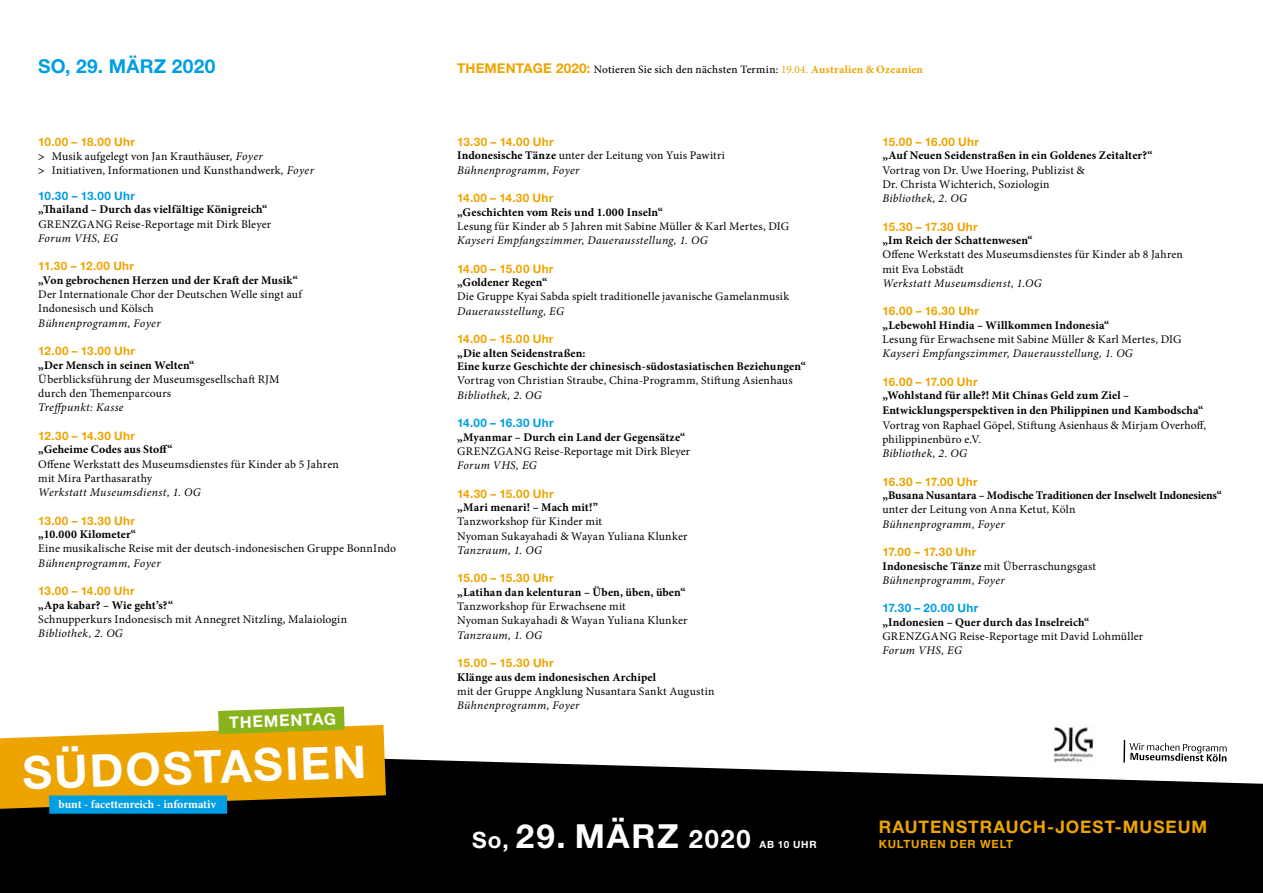
<style>
.page{position:relative;width:1263px;height:893px;background:#fff}
.page>*{position:absolute;margin:0;border:0;box-sizing:border-box;transform-origin:0 0}
.t1{font:700 45.15px "Helvetica Neue LT Std";color:#fff}
.t2{font:700 33.3px "Helvetica Neue LT Std";letter-spacing:.055em;color:#fff}
.t3{font:700 19.2px "Helvetica Neue LT Std";letter-spacing:.015em;color:#009ee3}
.t4{font:700 17.25px "Helvetica Neue LT Std";letter-spacing:.055em;color:#eea400}
.t5{font:700 15.9px "Helvetica Neue LT Std";color:#fff}
.t6{font:11.7px/14.2px "Minion Pro";letter-spacing:.015em;color:#000}
.t7{font:700 11.7px/13.5px "Minion Pro";letter-spacing:.01em;color:#000}
.t8{font:italic 11.7px "Minion Pro";letter-spacing:.025em;color:#000}
.t9{font:700 11.7px "Helvetica Neue LT Std";letter-spacing:.025em;color:#eea400}
.t10{font:700 11.7px "Minion Pro";letter-spacing:-.01em;color:#000}
.t11{font:700 11.7px "Helvetica Neue LT Std";letter-spacing:.025em;color:#009ee3}
.t12{font:700 11.7px "Minion Pro";color:#fff}
.t13{font:500 11.25px "Minion Pro";letter-spacing:.015em;color:#000}
.t14{font:700 11.25px "Helvetica Neue LT Std";letter-spacing:.07em;color:#eea400}
.t15{font:700 9.9px "Helvetica Neue LT Std";letter-spacing:.075em;color:#fff}
.s1{font-family:"Helvetica Neue LT Std";font-weight:700;font-size:13.5px;color:#eea400}
.s2{font-weight:400;color:#eea400}
.s3{font-weight:700;color:#eea400}
.s4{font-weight:700}
.s5{font-style:italic}
.s6{font-size:22.5px}
.s7{font-size:25.5px}
</style>
<div class="page">
<svg style="left:0;top:748px;width:1263px;height:145px;background:#1d1d1d"></svg>
<svg style="left:1129px;top:743px;width:98px;height:19px"></svg>
<hr style="left:1123px;top:740px;width:2px;height:22px;background:#000">
<img style="left:1052px;top:727px;width:44px;height:40px">
<svg style="left:0;top:707px;width:386px;height:102px"></svg>
<div style="left:49px;top:795px;width:178px;height:19px;background:#009ee3"></div>
<h3 class="t3" style="left:38px;top:54px;width:179px">SO, 29. MÄRZ 2020</h3>
<p class="t13" style="left:457px;top:62px;width:467px"><span class="s1">THEMENTAGE 2020:</span> Notieren Sie sich den nächsten Termin: <span class="s2">19.04.</span> <span class="s3">Australien &amp; Ozeanien</span></p>
<p class="t9" style="left:38px;top:134px;width:98px">10.00 – 18.00 Uhr</p>
<p class="t6" style="left:38px;top:149px;width:277px"><span class="s4">&gt;</span> Musik aufgelegt von Jan Krauthäuser<span class="s5">, Foyer<br></span><span class="s4">&gt;</span> Initiativen, Informationen und Kunsthandwerk<span class="s5">, Foyer</span></p>
<p class="t11" style="left:38px;top:188px;width:98px">10.30 – 13.00 Uhr</p>
<p class="t7" style="left:38px;top:203px;width:231px">„Thailand – Durch das vielfältige Königreich“</p>
<p class="t6" style="left:38px;top:217px;width:234px">GRENZGANG Reise-Reportage mit Dirk Bleyer</p>
<p class="t8" style="left:38px;top:230px;width:81px">Forum VHS, EG</p>
<p class="t9" style="left:38px;top:259px;width:97px">11.30 – 12.00 Uhr</p>
<p class="t7" style="left:38px;top:273px;width:261px">„Von gebrochenen Herzen und der Kraft der Musik“</p>
<p class="t6" style="left:38px;top:287px;width:265px">Der Internationale Chor der Deutschen Welle singt auf<br>Indonesisch und Kölsch</p>
<p class="t8" style="left:38px;top:315px;width:124px">Bühnenprogramm, Foyer</p>
<p class="t9" style="left:38px;top:344px;width:98px">12.00 – 13.00 Uhr</p>
<p class="t7" style="left:38px;top:358px;width:158px">„Der Mensch in seinen Welten“</p>
<p class="t6" style="left:38px;top:372px;width:243px">Überblicksführung der Museumsgesellschaft RJM durch den Themenparcours</p>
<p class="t8" style="left:38px;top:400px;width:87px">Treffpunkt: Kasse</p>
<p class="t9" style="left:38px;top:428px;width:98px">12.30 – 14.30 Uhr</p>
<p class="t7" style="left:38px;top:443px;width:136px">„Geheime Codes aus Stoff“</p>
<p class="t6" style="left:38px;top:457px;width:302px">Offene Werkstatt des Museumsdienstes für Kinder ab 5 Jahren mit Mira Parthasarathy</p>
<p class="t8" style="left:38px;top:484px;width:164px">Werkstatt Museumsdienst, 1. OG</p>
<p class="t9" style="left:38px;top:513px;width:98px">13.00 – 13.30 Uhr</p>
<p class="t7" style="left:38px;top:527px;width:99px">„10.000 Kilometer“</p>
<p class="t6" style="left:38px;top:541px;width:359px">Eine musikalische Reise mit der deutsch-indonesischen Gruppe BonnIndo</p>
<p class="t8" style="left:38px;top:555px;width:124px">Bühnenprogramm, Foyer</p>
<p class="t9" style="left:38px;top:584px;width:98px">13.00 – 14.00 Uhr</p>
<p class="t7" style="left:38px;top:598px;width:136px">„Apa kabar? – Wie geht’s?“</p>
<p class="t6" style="left:38px;top:612px;width:310px">Schnupperkurs Indonesisch mit Annegret Nitzling, Malaiologin</p>
<p class="t8" style="left:38px;top:625px;width:86px">Bibliothek, 2. OG</p>
<h3 class="t5" style="left:229px;top:712px;width:108px;rotate:-2deg">THEMENTAG</h3>
<h1 class="t1" style="left:22px;top:745px;width:345px;rotate:-2deg">SÜDOSTASIEN</h1>
<p class="t12" style="left:59px;top:796px;width:159px">bunt - facettenreich - informativ</p>
<p class="t9" style="left:457px;top:134px;width:98px">13.30 – 14.00 Uhr</p>
<p class="t6" style="left:457px;top:148px;width:269px"><span class="s4">Indonesische Tänze</span> unter der Leitung von Yuis Pawitri<br><span class="s5">Bühnenprogramm, Foyer</span></p>
<p class="t9" style="left:457px;top:191px;width:98px">14.00 – 14.30 Uhr</p>
<p class="t7" style="left:457px;top:205px;width:207px">„Geschichten vom Reis und 1.000 Inseln“</p>
<p class="t6" style="left:457px;top:219px;width:333px">Lesung für Kinder ab 5 Jahren mit Sabine Müller &amp; Karl Mertes, DIG</p>
<p class="t8" style="left:457px;top:232px;width:252px">Kayseri Empfangszimmer, Dauerausstellung, 1. OG</p>
<p class="t9" style="left:457px;top:261px;width:98px">14.00 – 15.00 Uhr</p>
<p class="t7" style="left:457px;top:275px;width:92px">„Goldener Regen“</p>
<p class="t6" style="left:457px;top:289px;width:334px">Die Gruppe Kyai Sabda spielt traditionelle javanische Gamelanmusik</p>
<p class="t8" style="left:457px;top:303px;width:108px">Dauerausstellung, EG</p>
<p class="t9" style="left:457px;top:332px;width:98px">14.00 – 15.00 Uhr</p>
<p class="t7" style="left:457px;top:346px;width:350px">„Die alten Seidenstraßen:<br>Eine kurze Geschichte der chinesisch-südostasiatischen Beziehungen“</p>
<p class="t6" style="left:457px;top:373px;width:337px">Vortrag von Christian Straube, China-Programm, Stiftung Asienhaus</p>
<p class="t8" style="left:457px;top:387px;width:86px">Bibliothek, 2. OG</p>
<p class="t11" style="left:457px;top:416px;width:98px">14.00 – 16.30 Uhr</p>
<p class="t7" style="left:457px;top:430px;width:230px">„Myanmar – Durch ein Land der Gegensätze“</p>
<p class="t6" style="left:457px;top:444px;width:234px">GRENZGANG Reise-Reportage mit Dirk Bleyer</p>
<p class="t8" style="left:457px;top:457px;width:81px">Forum VHS, EG</p>
<p class="t9" style="left:457px;top:486px;width:98px">14.30 – 15.00 Uhr</p>
<p class="t7" style="left:457px;top:500px;width:142px">„Mari menari! – Mach mit!”</p>
<p class="t6" style="left:457px;top:514px;width:232px">Tanzworkshop für Kinder mit<br>Nyoman Sukayahadi &amp; Wayan Yuliana Klunker</p>
<p class="t8" style="left:457px;top:542px;width:86px">Tanzraum, 1. OG</p>
<p class="t9" style="left:457px;top:571px;width:98px">15.00 – 15.30 Uhr</p>
<p class="t7" style="left:457px;top:585px;width:230px">„Latihan dan kelenturan – Üben, üben, üben“</p>
<p class="t6" style="left:457px;top:599px;width:232px">Tanzworkshop für Erwachsene mit<br>Nyoman Sukayahadi &amp; Wayan Yuliana Klunker</p>
<p class="t8" style="left:457px;top:627px;width:86px">Tanzraum, 1. OG</p>
<p class="t9" style="left:457px;top:656px;width:98px">15.00 – 15.30 Uhr</p>
<p class="t7" style="left:457px;top:670px;width:200px">Klänge aus dem indonesischen Archipel</p>
<p class="t6" style="left:457px;top:684px;width:259px">mit der Gruppe Angklung Nusantara Sankt Augustin</p>
<p class="t8" style="left:457px;top:697px;width:124px">Bühnenprogramm, Foyer</p>
<p class="t9" style="left:882px;top:134px;width:98px">15.00 – 16.00 Uhr</p>
<p class="t7" style="left:882px;top:149px;width:272px">„Auf Neuen Seidenstraßen in ein Goldenes Zeitalter?“</p>
<p class="t6" style="left:882px;top:163px;width:204px">Vortrag von Dr. Uwe Hoering, Publizist &amp;<br>Dr. Christa Wichterich, Soziologin</p>
<p class="t8" style="left:882px;top:190px;width:86px">Bibliothek, 2. OG</p>
<p class="t9" style="left:882px;top:219px;width:97px">15.30 – 17.30 Uhr</p>
<p class="t7" style="left:882px;top:233px;width:152px">„Im Reich der Schattenwesen“</p>
<p class="t6" style="left:882px;top:248px;width:302px">Offene Werkstatt des Museumsdienstes für Kinder ab 8 Jahren mit Eva Lobstädt</p>
<p class="t8" style="left:882px;top:275px;width:161px">Werkstatt Museumsdienst, 1.OG</p>
<p class="t9" style="left:882px;top:304px;width:98px">16.00 – 16.30 Uhr</p>
<p class="t7" style="left:882px;top:318px;width:228px">„Lebewohl Hindia – Willkommen Indonesia“</p>
<p class="t6" style="left:882px;top:332px;width:301px">Lesung für Erwachsene mit Sabine Müller &amp; Karl Mertes, DIG</p>
<p class="t8" style="left:882px;top:346px;width:252px">Kayseri Empfangszimmer, Dauerausstellung, 1. OG</p>
<p class="t9" style="left:882px;top:374px;width:97px">16.00 – 17.00 Uhr</p>
<p class="t7" style="left:882px;top:388px;width:322px;line-height:15px">„Wohlstand für alle?! Mit Chinas Geld zum Ziel –<br>Entwicklungsperspektiven in den Philippinen und Kambodscha“</p>
<p class="t6" style="left:882px;top:418px;width:325px">Vortrag von Raphael Göpel, Stiftung Asienhaus &amp; Mirjam Overhoff, philippinenbüro e.V.</p>
<p class="t8" style="left:882px;top:445px;width:86px">Bibliothek, 2. OG</p>
<p class="t9" style="left:882px;top:474px;width:97px">16.30 – 17.00 Uhr</p>
<p class="t10" style="left:882px;top:487px;width:341px">„Busana Nusantara – Modische Traditionen der Inselwelt Indonesiens“</p>
<p class="t6" style="left:882px;top:503px;width:195px">unter der Leitung von Anna Ketut, Köln</p>
<p class="t8" style="left:882px;top:516px;width:124px">Bühnenprogramm, Foyer</p>
<p class="t9" style="left:882px;top:545px;width:95px">17.00 – 17.30 Uhr</p>
<p class="t6" style="left:882px;top:559px;width:215px"><span class="s4">Indonesische Tänze</span> mit Überraschungsgast<br><span class="s5">Bühnenprogramm, Foyer</span></p>
<p class="t11" style="left:882px;top:601px;width:97px">17.30 – 20.00 Uhr</p>
<p class="t7" style="left:882px;top:615px;width:208px">„Indonesien – Quer durch das Inselreich“</p>
<p class="t6" style="left:882px;top:629px;width:262px">GRENZGANG Reise-Reportage mit David Lohmüller</p>
<p class="t8" style="left:882px;top:643px;width:81px">Forum VHS, EG</p>
<h2 class="t2" style="left:472px;top:815px;width:280px"><span class="s6">So,</span> 29. MÄRZ <span class="s7">2020</span></h2>
<h3 class="t4" style="left:879px;top:817px;width:330px">RAUTENSTRAUCH-JOEST-MUSEUM</h3>
<p class="t15" style="left:759px;top:838px;width:59px">AB 10 UHR</p>
<p class="t14" style="left:879px;top:837px;width:136px">KULTUREN DER WELT</p>
</div>
